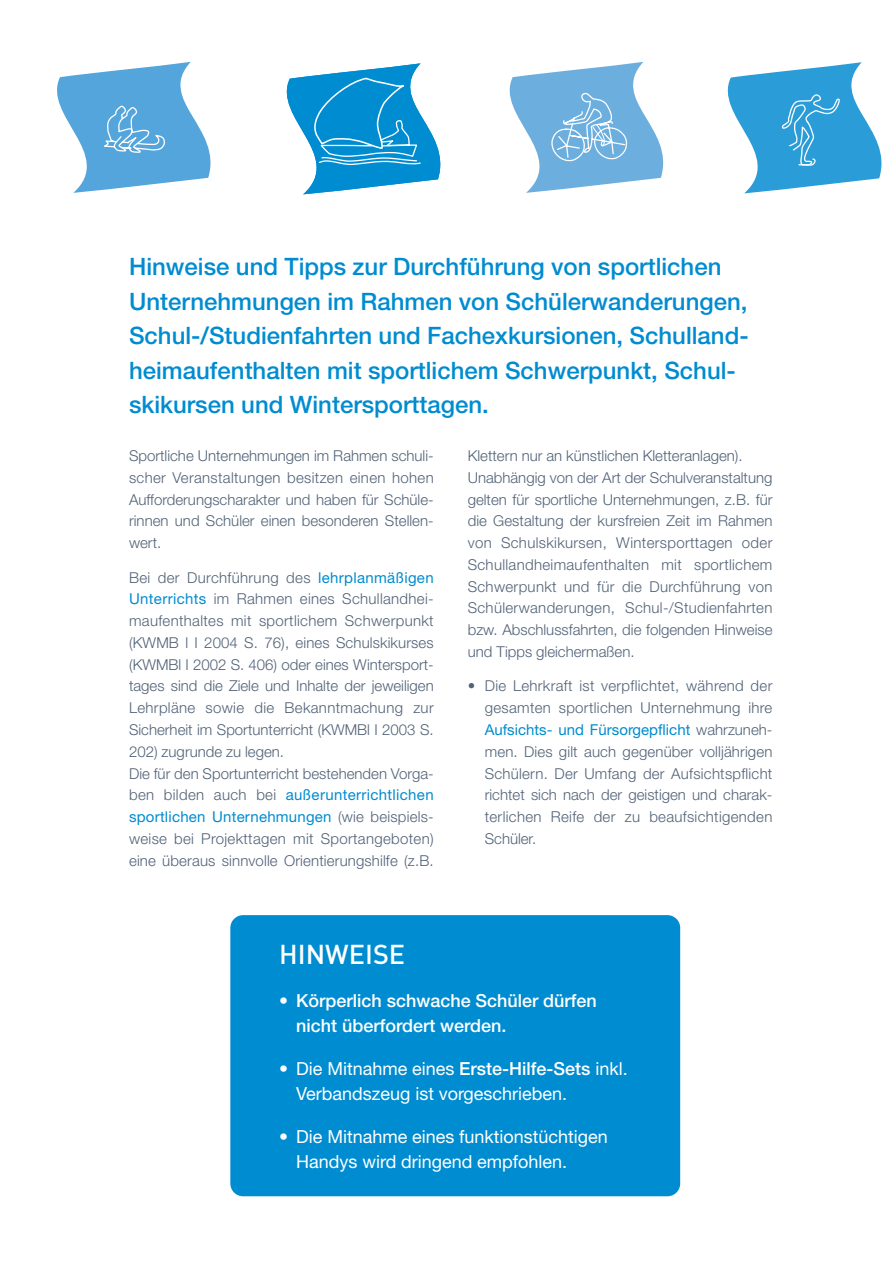
<style>
.page{position:relative;width:893px;height:1263px;background:#fff}
.page>*{position:absolute;margin:0;border:0;box-sizing:border-box;transform-origin:0 0}
.t1{font:500 27px "DIN";color:#fff}
.t2{font:500 24px/34.5px "Helvetica Neue";color:#008cd0}
.t3{font:18px/25.5px "Helvetica Neue";color:#fff}
.t4{font:500 18px/25.5px "Helvetica Neue";color:#fff}
.t5{font:300 15px/21.8px "Helvetica Neue";letter-spacing:.005em;color:#516277;text-align:justify}
.s1{font-weight:400;color:#008cd0}
.s2{font-weight:500}
</style>
<div class="page">
<div style="left:230px;top:915px;width:450px;height:281px;background:#008cd0;border-radius:13px"></div>
<svg style="left:57px;top:62px;width:153px;height:131px"></svg>
<svg style="left:286px;top:63px;width:155px;height:131px"></svg>
<svg style="left:509px;top:62px;width:155px;height:131px"></svg>
<svg style="left:727px;top:62px;width:155px;height:131px"></svg>
<div style="left:763px;top:143px;width:33px;height:33px;background:#2a9cd7;border-radius:50%"></div>
<p class="t2" style="left:129px;top:252px;width:621px">Hinweise und Tipps zur Durchführung von sportlichen Unternehmungen im Rahmen von Schülerwanderungen, Schul-/Studienfahrten und Fachexkursionen, Schulland&shy;heimaufenthalten mit sportlichem Schwerpunkt, Schul&shy;skikursen und Wintersporttagen.</p>
<p class="t5" style="left:129px;top:446px;width:306px">Sportliche Unternehmungen im Rahmen schuli&shy;scher Veranstaltungen besitzen einen hohen Aufforderungscharakter und haben für Schüle&shy;rinnen und Schüler einen besonderen Stellen&shy;wert.</p>
<p class="t5" style="left:129px;top:568px;width:306px;text-align:left">Bei der Durchführung des <span class="s1">lehrplanmäßigen Unterrichts</span> im Rahmen eines Schullandhei&shy;maufenthaltes mit sportlichem Schwerpunkt (KWMB l I 2004 S. 76), eines Schulskikurses (KWMBl I 2002 S. 406) oder eines Wintersport&shy;tages sind die Ziele und Inhalte der jeweiligen Lehrpläne sowie die Bekanntmachung zur Sicherheit im Sportunterricht (KWMBl I 2003 S.<br>202) zugrunde zu legen.<br>Die für den Sportunterricht bestehenden Vorga&shy;ben bilden auch bei <span class="s1">außerunterrichtlichen sportlichen Unternehmungen</span> (wie beispiels&shy;weise bei Projekttagen mit Sportangeboten) eine überaus sinnvolle Orientierungshilfe (z.B.</p>
<p class="t5" style="left:468px;top:446px;width:306px;text-align:left">Klettern nur an künstlichen Kletteranlagen).<br>Unabhängig von der Art der Schulveranstaltung gelten für sportliche Unternehmungen, z.B. für die Gestaltung der kursfreien Zeit im Rahmen von Schulskikursen, Wintersporttagen oder Schullandheimaufenthalten mit sportlichem Schwerpunkt und für die Durchführung von Schülerwanderungen, Schul-/Studienfahrten bzw. Abschlussfahrten, die folgenden Hinweise und Tipps gleichermaßen.</p>
<p class="t5" style="left:485px;top:677px;width:289px;text-indent:-17px">• Die Lehrkraft ist verpflichtet, während der gesamten sportlichen Unternehmung ihre <span class="s1">Aufsichts- und Fürsorgepflicht</span> wahrzuneh&shy;men. Dies gilt auch gegenüber volljährigen Schülern. Der Umfang der Aufsichtspflicht richtet sich nach der geistigen und charak&shy;terlichen Reife der zu beaufsichtigenden Schüler.</p>
<h1 class="t1" style="left:279px;top:945px;width:128px">HINWEISE</h1>
<p class="t4" style="left:296px;top:989px;width:302px;text-indent:-17px">• Körperlich schwache Schüler dürfen nicht überfordert werden.</p>
<p class="t3" style="left:296px;top:1057px;width:333px;text-indent:-17px"><span class="s2">•</span> Die Mitnahme eines <span class="s2">Erste-Hilfe-Sets</span> inkl.<br>Verbandszeug ist vorgeschrieben.</p>
<p class="t3" style="left:296px;top:1125px;width:313px;text-indent:-17px"><span class="s2">•</span> Die Mitnahme eines funktionstüchtigen<br>Handys wird dringend empfohlen.</p>
</div>
